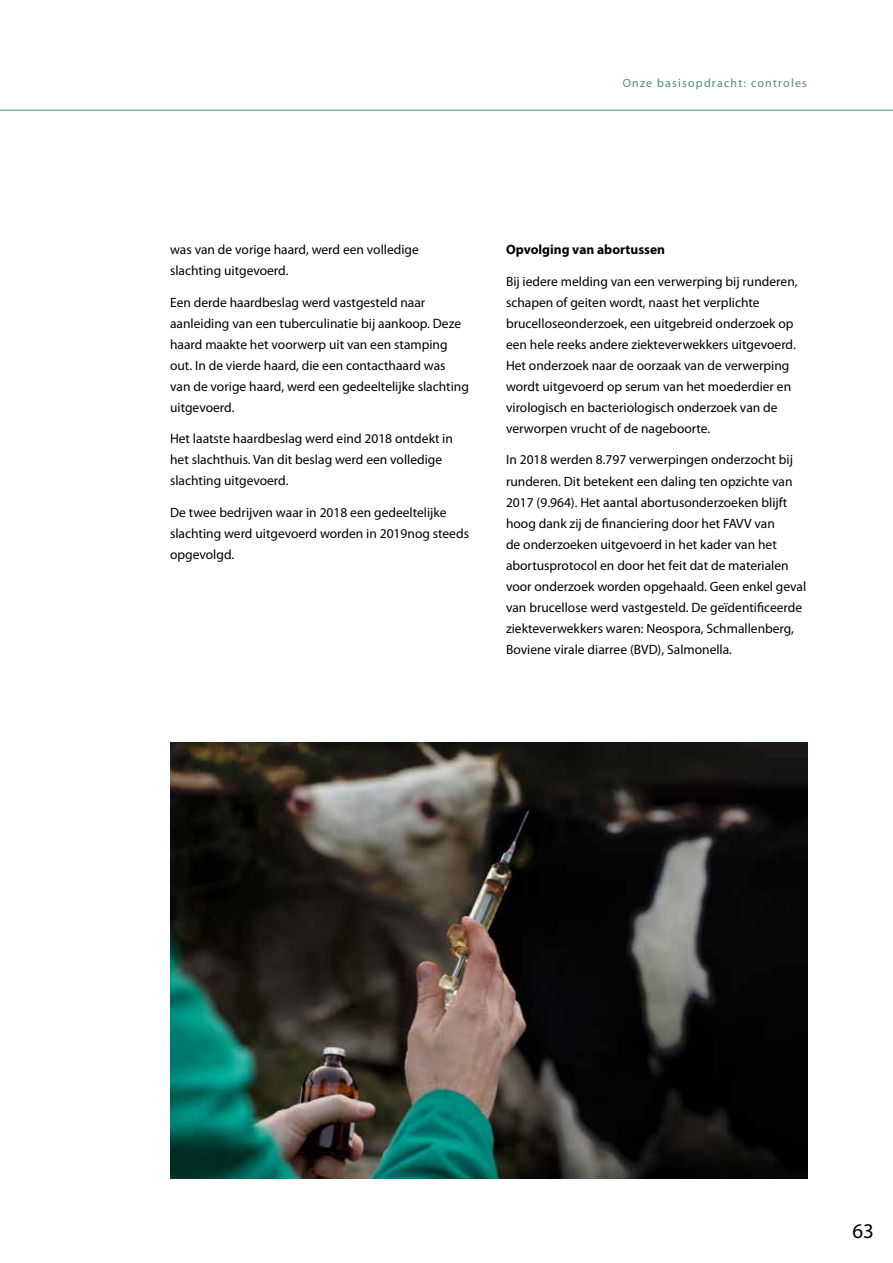
<style>
.page{position:relative;width:893px;height:1263px;background:#fff}
.page>*{position:absolute;margin:0;border:0;box-sizing:border-box;transform-origin:0 0}
.t1{font:21px "Myriad Pro";color:#000}
.t2{font:13.5px/21px "Myriad Pro";color:#000}
.t3{font:700 13.5px "Myriad Pro";color:#000}
.t4{font:12px "Myriad Pro";letter-spacing:.1em;color:#4f888d}
</style>
<div class="page">
<img style="left:170px;top:743px;width:638px;height:435px">
<hr style="left:0;top:110px;width:893px;height:1px;background:#4f888d">
<p class="t4" style="left:623px;top:76px;width:186px">Onze basisopdracht: controles</p>
<p class="t2" style="left:170px;top:239px;width:250px">was van de vorige haard, werd een volledige slachting uitgevoerd.</p>
<p class="t2" style="left:170px;top:292px;width:300px">Een derde haardbeslag werd vastgesteld naar aanleiding van een tuberculinatie bij aankoop. Deze haard maakte het voorwerp uit van een stamping out. In de vierde haard, die een contacthaard was van de vorige haard, werd een gedeeltelijke slachting uitgevoerd.</p>
<p class="t2" style="left:170px;top:428px;width:284px">Het laatste haardbeslag werd eind 2018 ontdekt in het slachthuis. Van dit beslag werd een volledige slachting uitgevoerd.</p>
<p class="t2" style="left:170px;top:502px;width:300px">De twee bedrijven waar in 2018 een gedeeltelijke slachting werd uitgevoerd worden in 2019nog steeds opgevolgd.</p>
<p class="t3" style="left:506px;top:241px;width:161px">Opvolging van abortussen</p>
<p class="t2" style="left:506px;top:271px;width:293px">Bij iedere melding van een verwerping bij runderen, schapen of geiten wordt, naast het verplichte brucelloseonderzoek, een uitgebreid onderzoek op een hele reeks andere ziekteverwekkers uitgevoerd.<br>Het onderzoek naar de oorzaak van de verwerping wordt uitgevoerd op serum van het moederdier en virologisch en bacteriologisch onderzoek van de verworpen vrucht of de nageboorte.</p>
<p class="t2" style="left:506px;top:449px;width:302px">In 2018 werden 8.797 verwerpingen onderzocht bij runderen. Dit betekent een daling ten opzichte van 2017 (9.964). Het aantal abortusonderzoeken blijft hoog dank zij de financiering door het FAVV van<br>de onderzoeken uitgevoerd in het kader van het abortusprotocol en door het feit dat de materialen voor onderzoek worden opgehaald. Geen enkel geval van brucellose werd vastgesteld. De geïdentificeerde ziekteverwekkers waren: Neospora, Schmallenberg, Boviene virale diarree (BVD), Salmonella.</p>
<h1 class="t1" style="left:852px;top:1218px;width:23px">63</h1>
</div>
